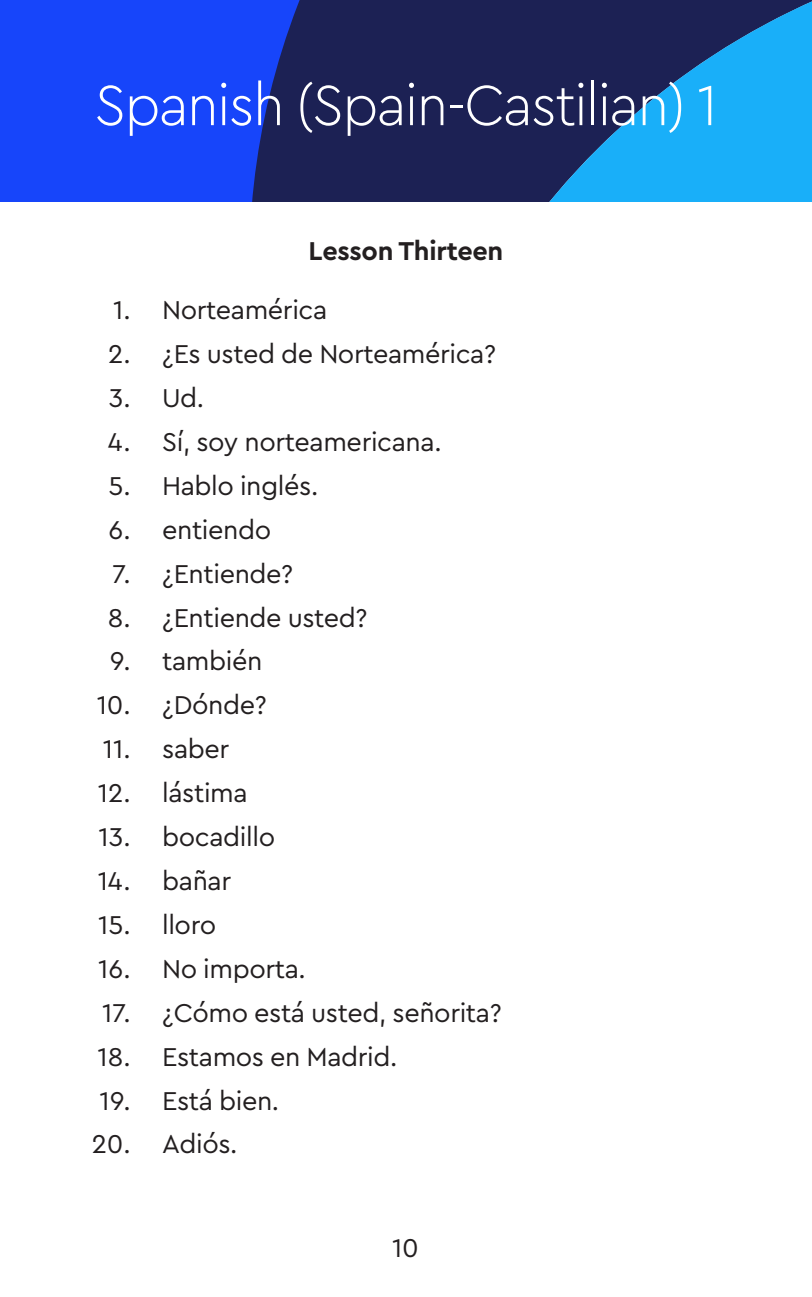
<style>
.page{position:relative;width:812px;height:1297px;background:#fff}
.page>*{position:absolute;margin:0;border:0;box-sizing:border-box;transform-origin:0 0}
.t1{font:300 59.62px "Cera PRO";letter-spacing:-.03em;color:#fff;scale:.96 1}
.List_Paragraph{font:27px/43.9px "Cera PRO";letter-spacing:-.015em;color:#231f20;text-align:right}
.t2{font:700 27px "Cera PRO";letter-spacing:-.01em;color:#231f20}
</style>
<div class="page">
<div style="left:0;top:0;width:207px;height:201px;background:#1745fa"></div>
<svg style="left:207px;top:0;width:84px;height:201px;background:#183cd3"></svg>
<svg style="left:291px;top:0;width:493px;height:201px;background:#1b447d"></svg>
<div style="left:784px;top:0;width:27px;height:201px;background:#19aff9"></div>
<h1 class="t1" style="left:94px;top:65px;width:650px">Spanish (Spain-Castilian) 1</h1>
<p class="List_Paragraph" style="left:92px;top:287px;width:40px">1.<br>2.<br>3.<br>4.<br>5.<br>6.<br>7.<br>8.<br>9.<br>10.<br>11.<br>12.<br>13.<br>14.<br>15.<br>16.<br>17.<br>18.<br>19.<br>20.</p>
<p class="t2" style="left:308px;top:232px;width:196px">Lesson Thirteen</p>
<p class="List_Paragraph" style="left:162px;top:287px;width:167px">Norteamérica</p>
<p class="List_Paragraph" style="left:162px;top:331px;width:335px">¿Es usted de Norteamérica?</p>
<p class="List_Paragraph" style="left:162px;top:374px;width:44px">Ud.</p>
<p class="List_Paragraph" style="left:162px;top:418px;width:281px">Sí, soy norteamericana.</p>
<p class="List_Paragraph" style="left:162px;top:462px;width:158px">Hablo inglés.</p>
<p class="List_Paragraph" style="left:162px;top:506px;width:111px">entiendo</p>
<p class="List_Paragraph" style="left:162px;top:550px;width:133px">¿Entiende?</p>
<p class="List_Paragraph" style="left:162px;top:594px;width:207px">¿Entiende usted?</p>
<p class="List_Paragraph" style="left:162px;top:638px;width:102px">también</p>
<p class="List_Paragraph" style="left:162px;top:682px;width:106px">¿Dónde?</p>
<p class="List_Paragraph" style="left:162px;top:725px;width:69px">saber</p>
<p class="List_Paragraph" style="left:162px;top:769px;width:87px">lástima</p>
<p class="List_Paragraph" style="left:162px;top:813px;width:114px">bocadillo</p>
<p class="List_Paragraph" style="left:162px;top:857px;width:71px">bañar</p>
<p class="List_Paragraph" style="left:162px;top:901px;width:56px">lloro</p>
<p class="List_Paragraph" style="left:162px;top:945px;width:145px">No importa.</p>
<p class="List_Paragraph" style="left:162px;top:989px;width:341px">¿Cómo está usted, señorita?</p>
<p class="List_Paragraph" style="left:162px;top:1033px;width:237px">Estamos en Madrid.</p>
<p class="List_Paragraph" style="left:162px;top:1076px;width:118px">Está bien.</p>
<p class="List_Paragraph" style="left:162px;top:1120px;width:77px">Adiós.</p>
<p class="List_Paragraph" style="left:392px;top:1224px;width:28px">10</p>
</div>
